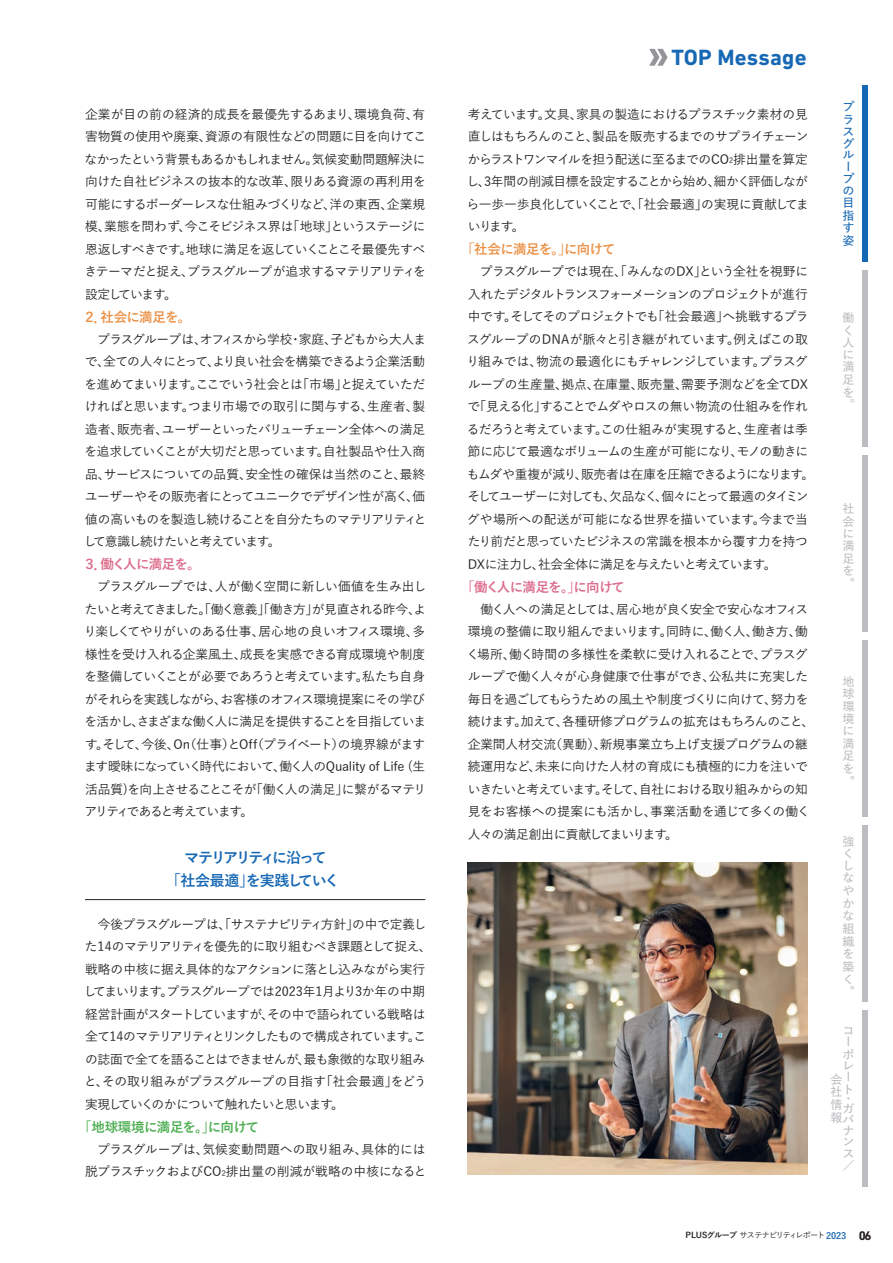
<style>
.page{position:relative;width:893px;height:1263px;background:#fff}
.page>*{position:absolute;margin:0;border:0;box-sizing:border-box;transform-origin:0 0}
.t1{font:700 22.5px "DIN Next LT Pro";letter-spacing:.01em;color:#1768b4}
.本文{font:700 15px "Yu Go Pr 6 N";letter-spacing:-.06em;color:#1768b4}
.本文-2{font:700 15px "Yu Go Pr 6 N";letter-spacing:-.16em;color:#1768b4}
.本文-3{font:700 13.5px "Yu Go Pr 6 N";letter-spacing:-.065em;color:#dc6c8b}
.本文-4{font:700 13.5px "Yu Go Pr 6 N";letter-spacing:-.06em;color:#ec9248}
.本文-5{font:700 13.5px "Yu Go Pr 6 N";letter-spacing:-.05em;color:#4cae51}
.本文-6{font:500 12.75px/22.5px "Yu Go Pr 6 N";letter-spacing:-.05em;color:#231f20;text-align:justify}
.本文-7{font:500 12.75px/22.5px "Yu Go Pr 6 N";letter-spacing:-.03em;color:#231f20}
.本文-8{font:500 12.75px/22.5px "Yu Go Pr 6 N";color:#231f20;text-align:right}
.t2{font:600 12px/12.6px "Yu Go Pr 6 N";color:#bcbdc0}
.t3{font:600 12px/11.9px "Yu Go Pr 6 N";color:#1768b4}
.t4{font:500 8.1px "Yu Go Pr 6 N";letter-spacing:-.11em;color:#231f20}
.s1{font-size:7.5px}
.s2{font-weight:700}
.s3{font-weight:700;font-size:9px;color:#1768b4}
.s4{font-family:"DIN Next LT Pro";font-weight:700;font-size:12.75px}
</style>
<div class="page">
<hr style="left:85px;top:899px;width:340px;height:1px;background:#231f20">
<svg style="left:649px;top:49px;width:19px;height:17px"></svg>
<img style="left:468px;top:862px;width:340px;height:313px">
<div style="left:862px;top:85px;width:5px;height:176px;background:#1768b4"></div>
<div style="left:862px;top:270px;width:5px;height:176px;background:#bcbdc0"></div>
<div style="left:862px;top:455px;width:5px;height:176px;background:#bcbdc0"></div>
<div style="left:862px;top:640px;width:5px;height:176px;background:#bcbdc0"></div>
<div style="left:862px;top:825px;width:5px;height:176px;background:#bcbdc0"></div>
<div style="left:862px;top:1010px;width:5px;height:176px;background:#bcbdc0"></div>
<p class="本文-6" style="left:84px;top:101px;width:343px">企業が目の前の経済的成長を最優先するあまり、環境負荷、有害物質の使用や廃棄、資源の有限性などの問題に目を向けてこなかったという背景もあるかもしれません。気候変動問題解決に向けた自社ビジネスの抜本的な改革、限りある資源の再利用を可能にするボーダーレスな仕組みづくりなど、洋の東西、企業規模、業態を問わず、今こそビジネス界は「地球」というステージに恩返しすべきです。地球に満足を返していくことこそ最優先すべきテーマだと捉え、プラスグループが追求するマテリアリティを設定しています。</p>
<p class="本文-4" style="left:83px;top:309px;width:110px">２．社会に満足を。</p>
<p class="本文-6" style="left:84px;top:326px;width:344px;text-indent:13px">プラスグループは、オフィスから学校・家庭、子どもから大人まで、全ての人々にとって、より良い社会を構築できるよう企業活動を進めてまいります。ここでいう社会とは「市場」と捉えていただければと思います。つまり市場での取引に関与する、生産者、製造者、販売者、ユーザーといったバリューチェーン全体への満足を追求していくことが大切だと思っています。自社製品や仕入商品、サービスについての品質、安全性の確保は当然のこと、最終ユーザーやその販売者にとってユニークでデザイン性が高く、価値の高いものを製造し続けることを自分たちのマテリアリティとして意識し続けたいと考えています。</p>
<p class="本文-3" style="left:83px;top:557px;width:119px">３．働く人に満足を。</p>
<p class="本文-6" style="left:84px;top:574px;width:344px;text-indent:13px">プラスグループでは、人が働く空間に新しい価値を生み出したいと考えてきました。「働く意義」「働き方」が見直される昨今、より楽しくてやりがいのある仕事、居心地の良いオフィス環境、多様性を受け入れる企業風土、成長を実感できる育成環境や制度を整備していくことが必要であろうと考えています。私たち自身がそれらを実践しながら、お客様のオフィス環境提案にその学びを活かし、さまざまな働く人に満足を提供することを目指しています。そして、今後、On（仕事）とOff（プライベート）の境界線がますます曖昧になっていく時代において、働く人のQuality of Life (生活品質)を向上させることこそが「働く人の満足」に繋がるマテリアリティであると考えています。</p>
<p class="本文-2" style="left:184px;top:849px;width:144px">マテリアリティに沿って</p>
<p class="本文" style="left:166px;top:872px;width:175px">「社会最適」を実践していく</p>
<p class="本文-6" style="left:84px;top:911px;width:349px;text-align:left;text-indent:14px">今後プラスグループは、「サステナビリティ方針」の中で定義した14のマテリアリティを優先的に取り組むべき課題として捉え、戦略の中核に据え具体的なアクションに落とし込みながら実行してまいります。プラスグループでは2023年1月より3か年の中期経営計画がスタートしていますが、その中で語られている戦略は全て14のマテリアリティとリンクしたもので構成されています。この誌面で全てを語ることはできませんが、最も象徴的な取り組みと、その取り組みがプラスグループの目指す「社会最適」をどう実現していくのかについて触れたいと思います。</p>
<p class="本文-5" style="left:78px;top:1119px;width:182px">「地球環境に満足を。」に向けて</p>
<p class="本文-8" style="left:85px;top:1136px;width:343px">プラスグループは、気候変動問題への取り組み、具体的には脱プラスチックおよびCO<span class="s1">2</span>排出量の削減が戦略の中核になると</p>
<p class="t1" style="left:671px;top:44px;width:137px">TOP Message</p>
<p class="本文-6" style="left:467px;top:101px;width:344px">考えています。文具、家具の製造におけるプラスチック素材の見直しはもちろんのこと、製品を販売するまでのサプライチェーンからラストワンマイルを担う配送に至るまでのCO<span class="s1">2</span>排出量を算定し、3年間の削減目標を設定することから始め、細かく評価しながら一歩一歩良化していくことで、「社会最適」の実現に貢献してまいります。</p>
<p class="本文-4" style="left:461px;top:242px;width:156px">「社会に満足を。」に向けて</p>
<p class="本文-6" style="left:466px;top:259px;width:349px;text-align:left;text-indent:13px">プラスグループでは現在、「みんなのDX」という全社を視野に入れたデジタルトランスフォーメーションのプロジェクトが進行中です。そしてそのプロジェクトでも「社会最適」へ挑戦するプラスグループのDNAが脈々と引き継がれています。例えばこの取り組みでは、物流の最適化にもチャレンジしています。プラスグループの生産量、拠点、在庫量、販売量、需要予測などを全てDXで「見える化」することでムダやロスの無い物流の仕組みを作れるだろうと考えています。この仕組みが実現すると、生産者は季節に応じて最適なボリュームの生産が可能になり、モノの動きにもムダや重複が減り、販売者は在庫を圧縮できるようになります。そしてユーザーに対しても、欠品なく、個々にとって最適のタイミングや場所への配送が可能になる世界を描いています。今まで当たり前だと思っていたビジネスの常識を根本から覆す力を持つDXに注力し、社会全体に満足を与えたいと考えています。</p>
<p class="本文-3" style="left:461px;top:579px;width:165px">「働く人に満足を。」に向けて</p>
<p class="本文-7" style="left:466px;top:596px;width:349px;text-indent:14px">働く人への満足としては、居心地が良く安全で安心なオフィス環境の整備に取り組んでまいります。同時に、働く人、働き方、働く場所、働く時間の多様性を柔軟に受け入れることで、プラスグループで働く人々が心身健康で仕事ができ、公私共に充実した毎日を過ごしてもらうための風土や制度づくりに向けて、努力を続けます。加えて、各種研修プログラムの拡充はもちろんのこと、企業間人材交流（異動）、新規事業立ち上げ支援プログラムの継続運用など、未来に向けた人材の育成にも積極的に力を注いでいきたいと考えています。そして、自社における取り組みからの知見をお客様への提案にも活かし、事業活動を通じて多くの働く人々の満足創出に貢献してまいります。</p>
<p class="t3" style="left:842px;top:100px;width:13px">プラスグルー</p>
<p class="t3" style="left:842px;top:171px;width:13px;line-height:12.3px">プの目指す姿</p>
<p class="t2" style="left:842px;top:310px;width:13px">働く人に満足を。</p>
<p class="t2" style="left:842px;top:501px;width:13px;text-align:justify">社会に満足を。</p>
<p class="t2" style="left:842px;top:673px;width:13px;text-align:justify">地球環境に満足を。</p>
<p class="t2" style="left:842px;top:833px;width:13px">強くしなやかな組織を築く。</p>
<p class="t2" style="left:842px;top:1023px;width:13px;line-height:11.9px">コーポレート</p>
<p class="t2" style="left:842px;top:1092px;width:13px;line-height:9.4px">・ガ</p>
<p class="t2" style="left:842px;top:1113px;width:13px;line-height:11.4px;text-align:justify">バナンス／</p>
<p class="t2" style="left:830px;top:1072px;width:13px;text-align:justify">会社情報</p>
<p class="t4" style="left:686px;top:1228px;width:188px"><span class="s2">PLUSグループ</span> サステナビリティレポート <span class="s3">2023</span> <span class="s4">06</span></p>
</div>
